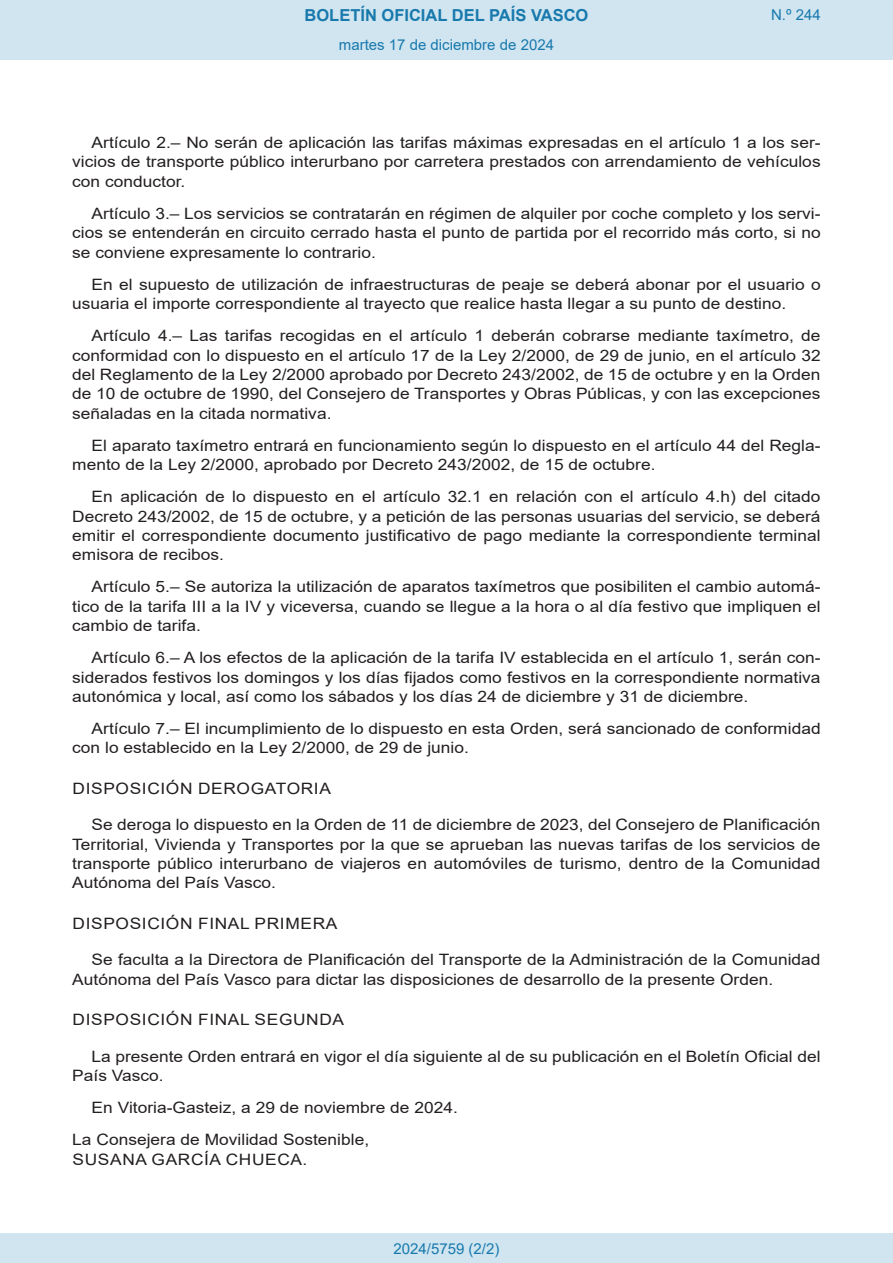
<style>
.page{position:relative;width:893px;height:1263px;background:#fff}
.page>*{position:absolute;margin:0;border:0;box-sizing:border-box;transform-origin:0 0}
.t1{font:700 16.5px "Arial";color:#1879ad}
.BOPVDetalle{font:15.6px/19.4px "Arial";color:#231f20;text-align:justify;scale:1.11 1}
.BOPVDisposicion{font:15.6px "Arial";letter-spacing:.035em;color:#231f20;scale:1.11 1}
.BOPVFirmaLugFec{font:15.6px "Arial";color:#231f20;scale:1.11 1}
.BOPVFirmaPuesto{font:15.6px "Arial";color:#231f20;scale:1.11 1}
.BOPVFirmaNombre{font:15.6px "Arial";letter-spacing:.035em;color:#231f20;scale:1.11 1}
.Paginacion_Centro{font:15px "Arial";color:#1879ad}
</style>
<div class="page">
<div style="left:0;top:0;width:893px;height:60px;background:#d0e5f0"></div>
<div style="left:0;top:1233px;width:893px;height:30px;background:#d0e5f0"></div>
<p class="t1" style="left:305px;top:3px;width:285px">BOLETÍN OFICIAL DEL PAÍS VASCO</p>
<p class="Paginacion_Centro" style="left:339px;top:35px;width:217px">martes 17 de diciembre de 2024</p>
<p class="Paginacion_Centro" style="left:771px;top:5px;width:51px">N.º 244</p>
<p class="BOPVDetalle" style="left:72px;top:133px;width:676px;text-indent:19px">Artículo 2.– No serán de aplicación las tarifas máximas expresadas en el artículo 1 a los ser&shy;vicios de transporte público interurbano por carretera prestados con arrendamiento de vehículos con conductor.</p>
<p class="BOPVDetalle" style="left:72px;top:204px;width:676px;text-indent:19px">Artículo 3.– Los servicios se contratarán en régimen de alquiler por coche completo y los servi&shy;cios se entenderán en circuito cerrado hasta el punto de partida por el recorrido más corto, si no se conviene expresamente lo contrario.</p>
<p class="BOPVDetalle" style="left:72px;top:274px;width:676px;text-indent:19px">En el supuesto de utilización de infraestructuras de peaje se deberá abonar por el usuario o usuaria el importe correspondiente al trayecto que realice hasta llegar a su punto de destino.</p>
<p class="BOPVDetalle" style="left:72px;top:326px;width:676px;text-indent:19px">Artículo 4.– Las tarifas recogidas en el artículo 1 deberán cobrarse mediante taxímetro, de conformidad con lo dispuesto en el artículo 17 de la Ley 2/2000, de 29 de junio, en el artículo 32 del Reglamento de la Ley 2/2000 aprobado por Decreto 243/2002, de 15 de octubre y en la Orden de 10 de octubre de 1990, del Consejero de Transportes y Obras Públicas, y con las excepciones señaladas en la citada normativa.</p>
<p class="BOPVDetalle" style="left:72px;top:435px;width:676px;text-indent:19px">El aparato taxímetro entrará en funcionamiento según lo dispuesto en el artículo 44 del Regla&shy;mento de la Ley 2/2000, aprobado por Decreto 243/2002, de 15 de octubre.</p>
<p class="BOPVDetalle" style="left:72px;top:487px;width:676px;text-indent:19px">En aplicación de lo dispuesto en el artículo 32.1 en relación con el artículo 4.h) del citado Decreto 243/2002, de 15 de octubre, y a petición de las personas usuarias del servicio, se deberá emitir el correspondiente documento justificativo de pago mediante la correspondiente terminal emisora de recibos.</p>
<p class="BOPVDetalle" style="left:72px;top:577px;width:676px;text-indent:19px">Artículo 5.– Se autoriza la utilización de aparatos taxímetros que posibiliten el cambio automá&shy;tico de la tarifa III a la IV y viceversa, cuando se llegue a la hora o al día festivo que impliquen el cambio de tarifa.</p>
<p class="BOPVDetalle" style="left:72px;top:648px;width:676px;text-indent:19px">Artículo 6.– A los efectos de la aplicación de la tarifa IV establecida en el artículo 1, serán con&shy;siderados festivos los domingos y los días fijados como festivos en la correspondiente normativa autonómica y local, así como los sábados y los días 24 de diciembre y 31 de diciembre.</p>
<p class="BOPVDetalle" style="left:72px;top:719px;width:676px;text-indent:19px">Artículo 7.– El incumplimiento de lo dispuesto en esta Orden, será sancionado de conformidad con lo establecido en la Ley 2/2000, de 29 de junio.</p>
<p class="BOPVDisposicion" style="left:73px;top:778px;width:234px">DISPOSICIÓN DEROGATORIA</p>
<p class="BOPVDetalle" style="left:72px;top:815px;width:676px;text-indent:19px">Se deroga lo dispuesto en la Orden de 11 de diciembre de 2023, del Consejero de Planificación Territorial, Vivienda y Transportes por la que se aprueban las nuevas tarifas de los servicios de transporte público interurbano de viajeros en automóviles de turismo, dentro de la Comunidad Autónoma del País Vasco.</p>
<p class="BOPVDisposicion" style="left:73px;top:913px;width:240px">DISPOSICIÓN FINAL PRIMERA</p>
<p class="BOPVDetalle" style="left:72px;top:950px;width:676px;text-indent:19px">Se faculta a la Directora de Planificación del Transporte de la Administración de la Comunidad<br>Autónoma del País Vasco para dictar las disposiciones de desarrollo de la presente Orden.</p>
<p class="BOPVDisposicion" style="left:73px;top:1009px;width:246px">DISPOSICIÓN FINAL SEGUNDA</p>
<p class="BOPVDetalle" style="left:72px;top:1046px;width:676px;text-indent:19px">La presente Orden entrará en vigor el día siguiente al de su publicación en el Boletín Oficial del<br>País Vasco.</p>
<p class="BOPVFirmaLugFec" style="left:92px;top:1097px;width:331px">En Vitoria-Gasteiz, a 29 de noviembre de 2024.</p>
<p class="BOPVFirmaPuesto" style="left:72px;top:1129px;width:269px">La Consejera de Movilidad Sostenible,</p>
<p class="BOPVFirmaNombre" style="left:73px;top:1148px;width:213px">SUSANA GARCÍA CHUECA.</p>
<p class="Paginacion_Centro" style="left:393px;top:1238px;width:107px">2024/5759 (2/2)</p>
</div>
